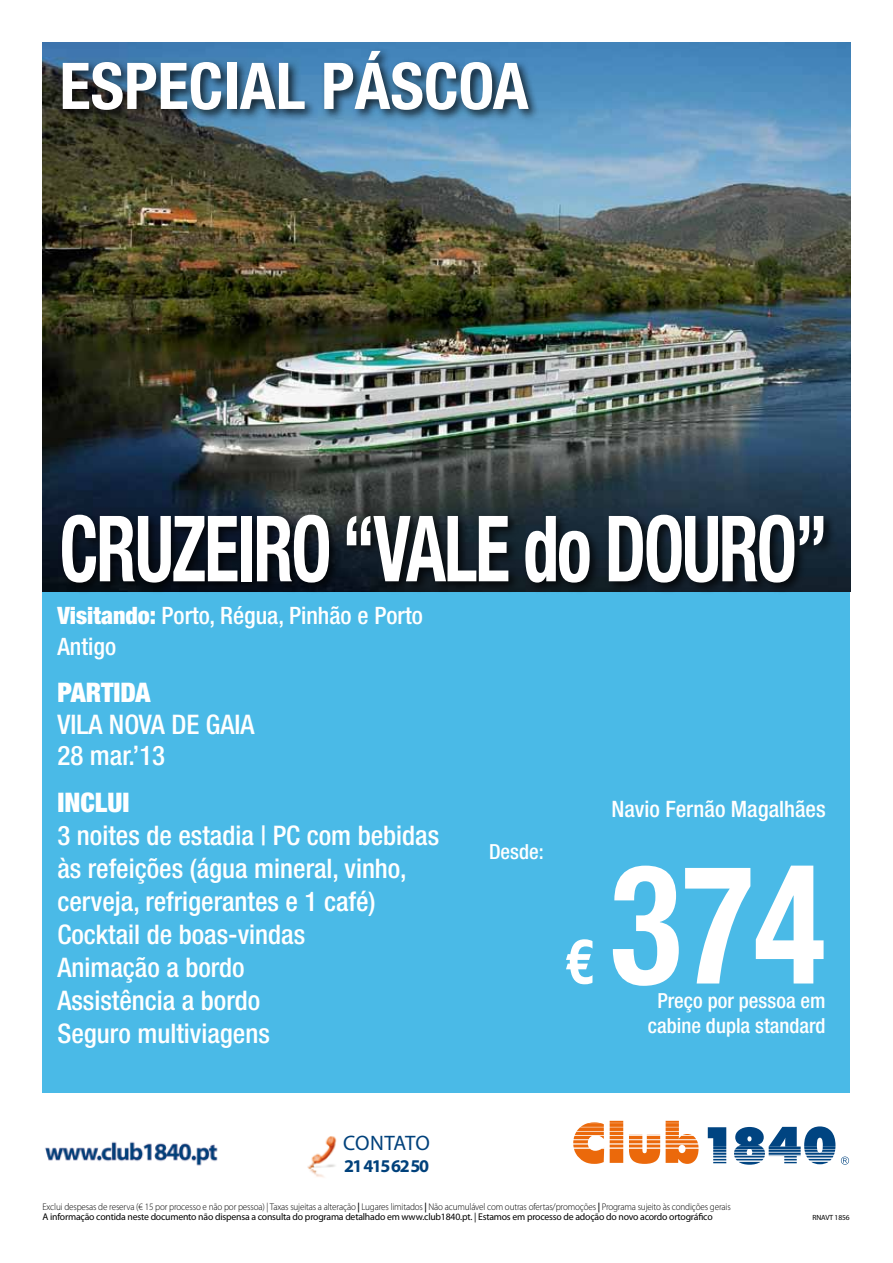
<style>
.page{position:relative;width:893px;height:1263px;background:#fff}
.page>*{position:absolute;margin:0;border:0;box-sizing:border-box;transform-origin:0 0}
.t1{font:700 condensed 166.5px "Helvetica Neue";color:#fff;scale:.9 1}
.t2{font:700 condensed 91.5px "Helvetica Neue";letter-spacing:-.03em;color:#fff;scale:.79 1}
.t3{font:700 condensed 64.5px "Helvetica Neue";color:#fff}
.t4{font:700 condensed 62.4px "Helvetica Neue";color:#fff}
.t5{font:500 condensed 27px/33px "Helvetica Neue";color:#fff}
.t6{font:900 condensed 27px "Helvetica Neue";color:#fff}
.t7{font:500 condensed 24px/31.5px "Helvetica Neue";color:#fff}
.t8{font:500 condensed 22.65px "Helvetica Neue";color:#fff}
.t9{font:21px "Myriad Pro";color:#00417b}
.t10{font:500 condensed 20.85px/25px "Helvetica Neue";color:#fff;text-align:center}
.t11{font:700 18px "Myriad Pro";letter-spacing:-.08em;color:#00417b}
.t12{font:300 9.75px/10.5px "Myriad Pro";letter-spacing:-.015em;color:#000;scale:.94 1}
.t13{font:7.5px "Myriad Pro";letter-spacing:-.02em;color:#000}
.s1{font-weight:900}
.s2{font-weight:600}
.s3{font-weight:400}
</style>
<div class="page">
<div style="left:43px;top:43px;width:807px;height:1050px;background:#4abae7"></div>
<svg style="left:573px;top:1120px;width:277px;height:45px"></svg>
<img style="left:43px;top:43px;width:807px;height:548px">
<div style="left:58px;top:511px;width:778px;height:84px;background:#000;opacity:.75"></div>
<img style="left:45px;top:1136px;width:292px;height:42px">
<div style="left:59px;top:47px;width:481px;height:75px;background:#000;opacity:.75"></div>
<h3 class="t3" style="left:60px;top:47px;width:471px">ESPECIAL PÁSCOA</h3>
<h2 class="t2" style="left:60px;top:493px;width:975px">CRUZEIRO “VALE DO DOURO”</h2>
<h3 class="t7" style="left:57px;top:599px;width:367px"><span class="s1">Visitando:</span> Porto, Régua, Pinhão e Porto<br>Antigo</h3>
<h3 class="t6" style="left:57px;top:676px;width:95px">PARTIDA</h3>
<h3 class="t5" style="left:57px;top:708px;width:197px;line-height:31.5px">Vila Nova de Gaia<br>28 mar.’13</h3>
<h3 class="t6" style="left:57px;top:785px;width:74px">INCLUI</h3>
<h3 class="t5" style="left:57px;top:818px;width:383px">3 noites de estadia | PC com bebidas às refeições (água mineral, vinho, cerveja, refrigerantes e 1 café)<br>Cocktail de boas-vindas<br>Animação a bordo<br>Assistência a bordo<br>Seguro multiviagens</h3>
<h3 class="t9" style="left:343px;top:1130px;width:40px">contat</h3>
<h3 class="t9" style="left:416px;top:1130px;width:16px">o</h3>
<h3 class="t11" style="left:344px;top:1154px;width:86px">21 415 62 50</h3>
<h3 class="t10" style="left:489px;top:838px;width:56px">Desde:</h3>
<h3 class="t4" style="left:565px;top:923px;width:31px">€</h3>
<h3 class="t8" style="left:611px;top:796px;width:216px">Navio Fernão Magalhães</h3>
<h1 class="t1" style="left:610px;top:823px;width:241px">374</h1>
<h3 class="t10" style="left:648px;top:988px;width:179px">Preço por pessoa em cabine dupla standard</h3>
<p class="t12" style="left:43px;top:1201px;width:734px">Exclui despesas de reserva (€ 15 por processo e não por pessoa) | Taxas sujeitas a alteração <span class="s2">|</span> Lugares limitados <span class="s2">|</span> Não acumulável com outras ofertas/promoções <span class="s2">|</span> Programa sujeito às condições gerais<br><span class="s3">A informação contida neste documento não dispensa a consulta do programa detalhado em www.club1840.pt. | Estamos em processo de adoção do novo acordo ortográfico</span></p>
<p class="t13" style="left:813px;top:1213px;width:38px">RNAVT 1856</p>
</div>
